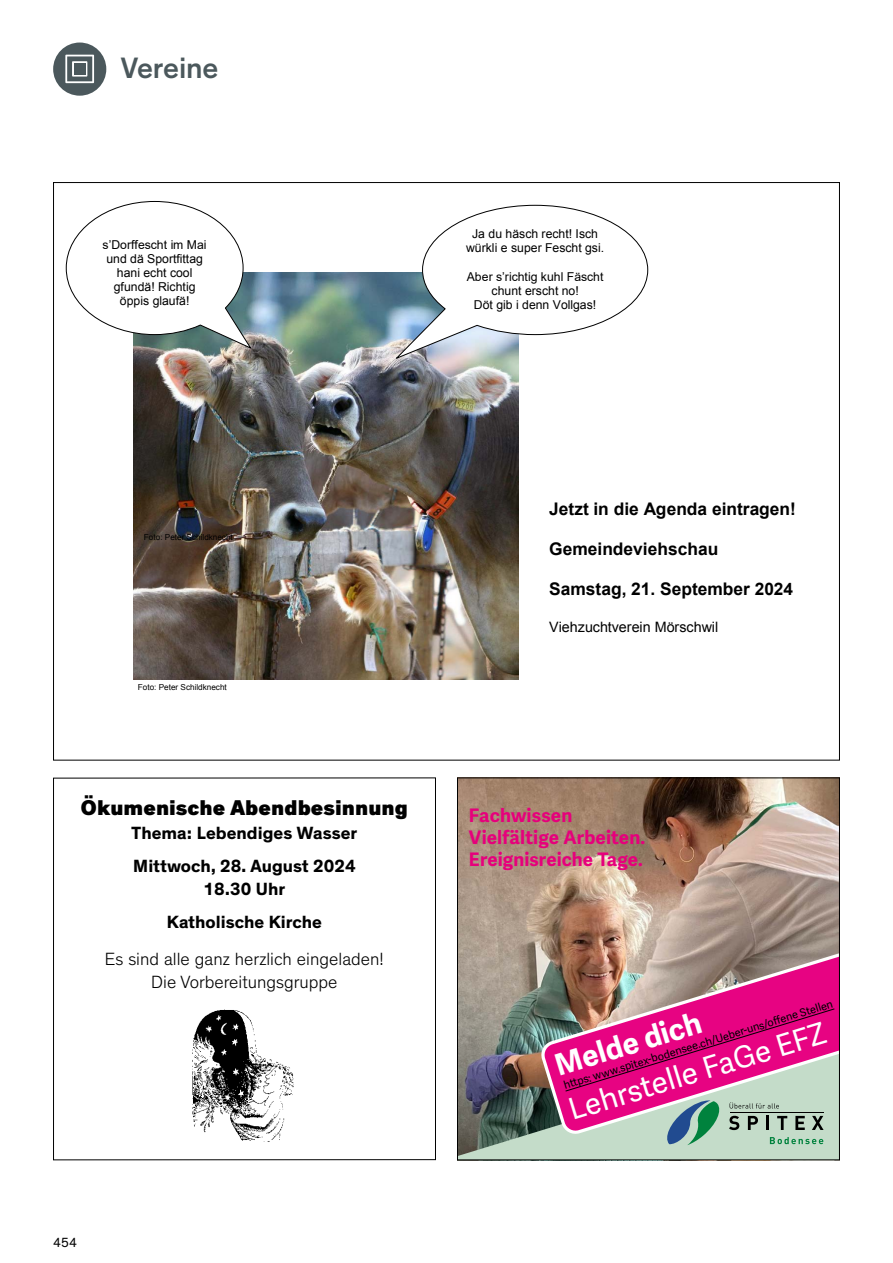
<style>
.page{position:relative;width:893px;height:1263px;background:#fff}
.page>*{position:absolute;margin:0;border:0;box-sizing:border-box;transform-origin:0 0}
.t1{font:30px "Adelle Sans";color:#fff}
.t2{font:700 30px "Adelle Sans";color:#fff}
.t3{font:500 30px "Theinhardt";letter-spacing:-.005em;color:#4b585c}
.t4{font:900 21.75px "Theinhardt";letter-spacing:.005em;color:#000}
.t5{font:700 18.6px/22.4px "Adelle Sans";letter-spacing:.005em;color:#e6007c}
.t6{font:700 18px/33px "Theinhardt";color:#000}
.t7{font:300 18px/22.5px "Theinhardt";color:#000;text-align:center}
.t8{font:700 17.4px "Arial";color:#000}
.t9{font:700 17.25px "Arial";color:#000}
.t10{font:14.25px "Arial";color:#000}
.t11{font:13.5px "Theinhardt";color:#000}
.t12{font:12.3px/14.1px "Arial";color:#000;text-align:center}
.t13{font:12.3px "Arial";color:#000}
.t14{font:10.95px "Adelle Sans";color:#000}
.t15{font:8.25px "Arial";color:#000}
</style>
<div class="page">
<svg style="left:53px;top:43px;width:53px;height:53px"></svg>
<img style="left:459px;top:779px;width:379px;height:260px">
<img style="left:459px;top:1039px;width:379px;height:119px">
<img style="left:541px;top:952px;width:297px;height:182px">
<svg style="left:565px;top:1008px;width:270px;height:84px;background:#dd288a"></svg>
<svg style="left:770px;top:1137px;width:53px;height:7px"></svg>
<svg style="left:667px;top:1100px;width:56px;height:45px;background:#75a69e"></svg>
<svg style="left:729px;top:1116px;width:10px;height:14px"></svg>
<svg style="left:748px;top:1116px;width:10px;height:14px"></svg>
<hr style="left:766px;top:1116px;width:3px;height:14px;background:#000">
<svg style="left:777px;top:1116px;width:10px;height:14px"></svg>
<svg style="left:795px;top:1116px;width:10px;height:14px"></svg>
<svg style="left:812px;top:1116px;width:12px;height:14px"></svg>
<hr style="left:730px;top:1112px;width:93px;height:1px;background:#000">
<svg style="left:730px;top:1102px;width:49px;height:6px"></svg>
<div style="left:457px;top:777px;width:383px;height:383px;border:1px solid #000"></div>
<svg style="left:53px;top:777px;width:383px;height:383px"></svg>
<div style="left:185px;top:1003px;width:119px;height:144px;background:#fff"></div>
<img style="left:192px;top:1009px;width:102px;height:133px">
<img style="left:134px;top:272px;width:385px;height:407px">
<svg style="left:65px;top:201px;width:188px;height:149px"></svg>
<svg style="left:393px;top:205px;width:255px;height:155px"></svg>
<h1 class="t3" style="left:121px;top:50px;width:99px">Vereine</h1>
<p class="t13" style="left:103px;top:236px;width:106px">s’Dorffescht im Mai</p>
<p class="t12" style="left:106px;top:252px;width:98px">und dä Sportfittag hani echt cool gfundä! Richtig öppis glaufä!</p>
<p class="t12" style="left:466px;top:227px;width:139px">Ja du häsch recht! Isch würkli e super Fescht gsi.</p>
<p class="t13" style="left:467px;top:268px;width:138px">Aber s’richtig kuhl Fäscht</p>
<p class="t12" style="left:474px;top:283px;width:124px">chunt erscht no!<br>Döt gib i denn Vollgas!</p>
<p class="t15" style="left:144px;top:531px;width:90px">Foto: Peter Schildknecht</p>
<p class="t15" style="left:138px;top:682px;width:90px">Foto: Peter Schildknecht</p>
<h2 class="t4" style="left:81px;top:794px;width:328px">Ökumenische Abendbesinnung</h2>
<h3 class="t6" style="left:132px;top:817px;width:227px">Thema: Lebendiges Wasser<br>Mittwoch, 28. August 2024</h3>
<h3 class="t6" style="left:167px;top:872px;width:157px;text-align:center">18.30 Uhr<br>Katholische Kirche</h3>
<h3 class="t7" style="left:105px;top:948px;width:280px">Es sind alle ganz herzlich eingeladen!<br>Die Vorbereitungsgruppe</h3>
<p class="t11" style="left:53px;top:1234px;width:25px">454</p>
<h3 class="t8" style="left:549px;top:498px;width:248px">Jetzt in die Agenda eintragen!</h3>
<h3 class="t8" style="left:549px;top:538px;width:171px">Gemeindeviehschau</h3>
<h3 class="t8" style="left:549px;top:577px;width:246px">Samstag, 21. September 2021</h3>
<p class="t10" style="left:549px;top:618px;width:170px">Viehzuchtverein Mörschwil</p>
<h3 class="t9" style="left:755px;top:578px;width:40px">2024</h3>
<h3 class="t5" style="left:469px;top:804px;width:178px">Fachwissen<br>Vielfältige Arbeiten.<br>Ereignisreiche Tage.</h3>
<p class="t14" style="left:562px;top:1079px;width:282px;rotate:-17deg">htt ps: www.spitex-bodensee.ch/Ueber-uns/offene Stellen</p>
<h1 class="t2" style="left:550px;top:1049px;width:153px;rotate:-17deg">Melde dich</h1>
<h1 class="t1" style="left:564px;top:1093px;width:269px;rotate:-17deg">Lehrstelle FaGe EFZ</h1>
</div>
